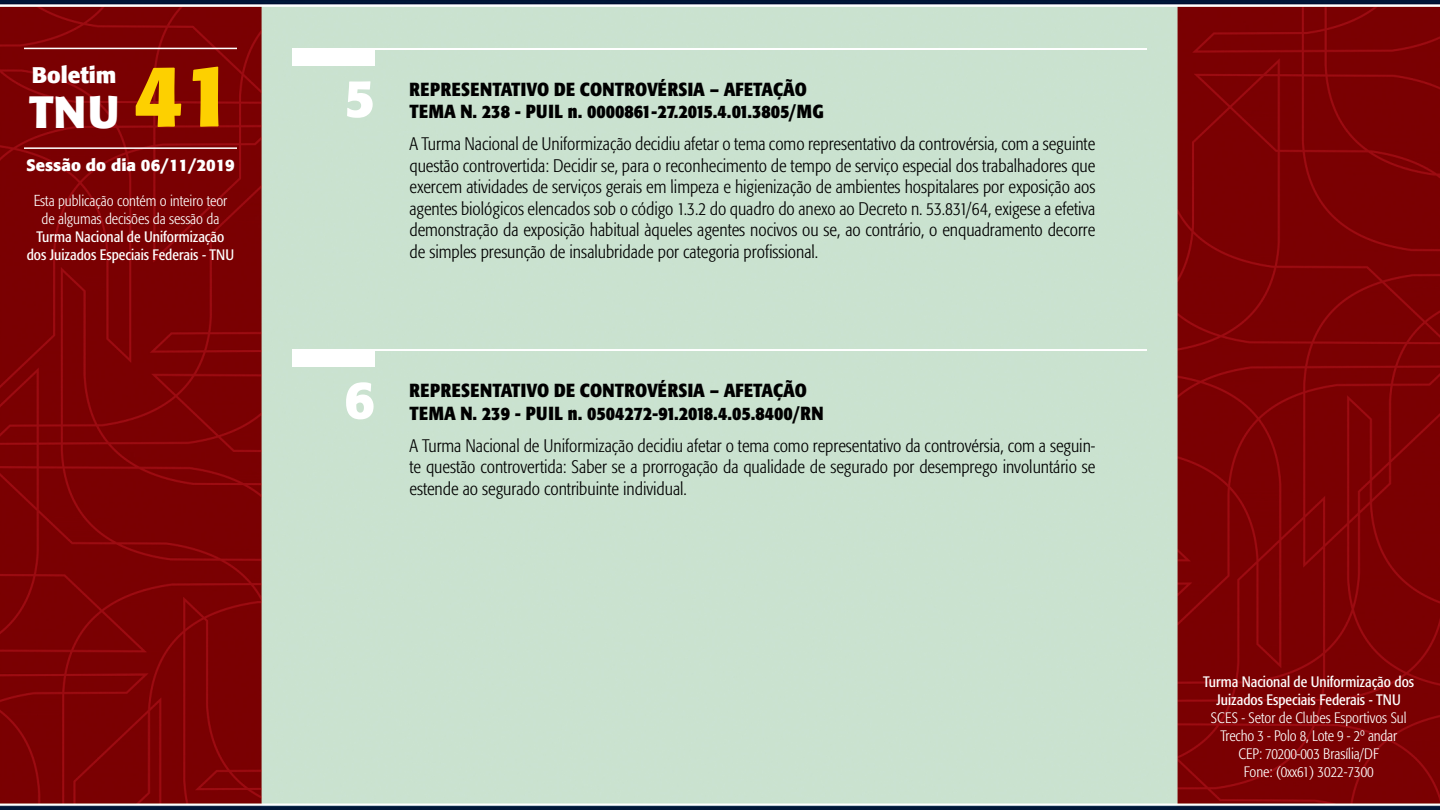
<style>
.page{position:relative;width:1440px;height:810px;background:#fff}
.page>*{position:absolute;margin:0;border:0;box-sizing:border-box;transform-origin:0 0}
.t1{font:700 52.5px "Formata";color:#fff}
.t2{font:700 45px "Formata";color:#fff}
.t3{font:700 22.5px "Formata";color:#fff}
.t4{font:700 condensed 18.75px/22.5px "Formata";color:#000}
.t5{font:300 condensed 18px/21.6px "Formata";color:#000;text-align:justify}
.t6{font:700 16.5px "Formata";color:#fff}
.t7{font:300 condensed 15px/18px "Formata";color:#fff;text-align:center}
.t8{font:condensed 15px/18px "Formata";color:#fff;text-align:center}
.s1{font-size:86.25px;color:#fdd000}
.s2{font-size:15.75px}
</style>
<div class="page">
<img style="left:0;top:0;width:1440px;height:810px">
<hr style="left:24px;top:48px;width:213px;height:1px;background:#fff">
<hr style="left:24px;top:147px;width:213px;height:2px;background:#fff">
<div style="left:292px;top:48px;width:83px;height:18px;background:#fff"></div>
<hr style="left:375px;top:48px;width:772px;height:2px;background:#fff">
<div style="left:292px;top:349px;width:83px;height:18px;background:#fff"></div>
<hr style="left:375px;top:349px;width:772px;height:2px;background:#fff">
<p class="t3" style="left:32px;top:61px;width:86px">Boletim</p>
<h2 class="t2" style="left:29px;top:84px;width:206px">TNU <span class="s1">41</span></h2>
<p class="t6" style="left:26px;top:155px;width:210px">Sessão do dia 06/11/2019</p>
<p class="t7" style="left:34px;top:192px;width:195px"><span class="s2">E</span>sta publicação contém o inteiro teor de algumas decisões da sessão da</p>
<p class="t8" style="left:27px;top:227px;width:209px">Turma Nacional de Uniformização dos Juizados Especiais Federais - TNU</p>
<h1 class="t1" style="left:344px;top:66px;width:32px">5</h1>
<p class="t4" style="left:410px;top:78px;width:416px">REPRESENTATIVO DE CONTROVÉRSIA – AFETAÇÃO<br>TEMA N. 238 - PUIL n. 0000861-27.2015.4.01.3805/MG</p>
<p class="t5" style="left:410px;top:133px;width:687px">A Turma Nacional de Uniformização decidiu afetar o tema como representativo da controvérsia, com a seguinte questão controvertida: Decidir se, para o reconhecimento de tempo de serviço especial dos trabalhadores que exercem atividades de serviços gerais em limpeza e higienização de ambientes hospitalares por exposição aos agentes biológicos elencados sob o código 1.3.2 do quadro do anexo ao Decreto n. 53.831/64, exigese a efetiva demonstração da exposição habitual àqueles agentes nocivos ou se, ao contrário, o enquadramento decorre de simples presunção de insalubridade por categoria profissional.</p>
<h1 class="t1" style="left:344px;top:367px;width:32px">6</h1>
<p class="t4" style="left:410px;top:379px;width:415px">REPRESENTATIVO DE CONTROVÉRSIA – AFETAÇÃO<br>TEMA N. 239 - PUIL n. 0504272-91.2018.4.05.8400/RN</p>
<p class="t5" style="left:410px;top:435px;width:687px">A Turma Nacional de Uniformização decidiu afetar o tema como representativo da controvérsia, com a seguin&shy;te questão controvertida: Saber se a prorrogação da qualidade de segurado por desemprego involuntário se estende ao segurado contribuinte individual.</p>
<p class="t8" style="left:1203px;top:672px;width:212px">Turma Nacional de Uniformização dos<br>Juizados Especiais Federais - TNU</p>
<p class="t7" style="left:1211px;top:708px;width:197px">SCES - Setor de Clubes Esportivos Sul<br>Trecho 3 - Polo 8, Lote 9 - 2º andar<br>CEP: 70200-003 Brasília/DF<br>Fone: (0xx61) 3022-7300</p>
</div>
